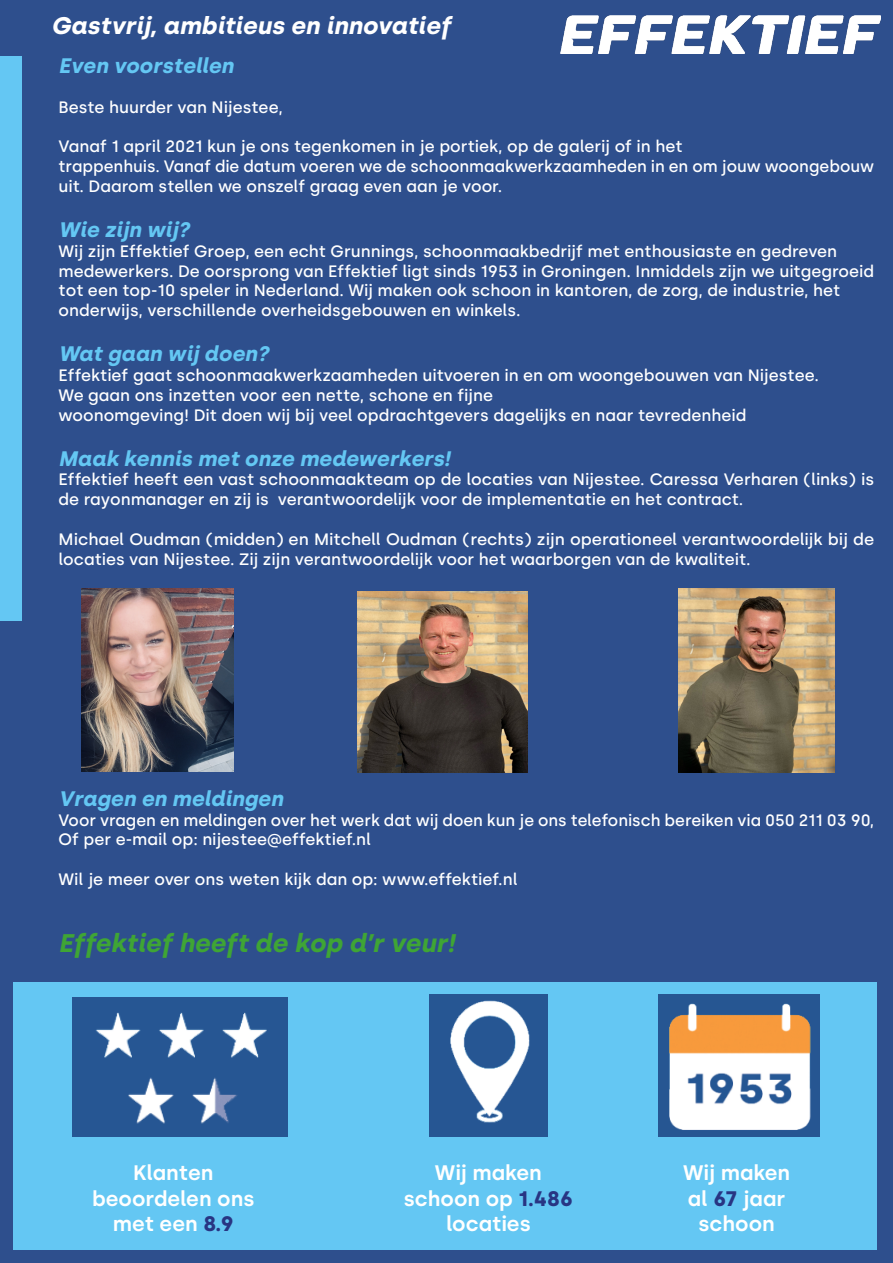
<style>
.page{position:relative;width:893px;height:1263px;background:#2e4f8d}
.page>*{position:absolute;margin:0;border:0;box-sizing:border-box;transform-origin:0 0}
.t1{font:italic 700 25.5px "Silka";color:#3fa535}
.t2{font:italic 700 24px "Silka";color:#fff}
.t3{font:italic 700 21px "Silka";color:#64c7f3}
.t4{font:600 21px/25.2px "Silka";color:#fff;text-align:center}
.t5{font:500 16.5px/19.8px "Silka";color:#fff}
.s1{font-weight:700;color:#283583}
</style>
<div class="page">
<div style="left:0;top:56px;width:22px;height:564px;background:#64c7f3"></div>
<div style="left:13px;top:982px;width:863px;height:268px;background:#64c7f3"></div>
<img style="left:429px;top:995px;width:119px;height:141px">
<img style="left:72px;top:997px;width:215px;height:139px">
<img style="left:659px;top:994px;width:161px;height:142px">
<img style="left:82px;top:589px;width:152px;height:183px">
<img style="left:357px;top:591px;width:170px;height:182px">
<img style="left:679px;top:589px;width:155px;height:184px">
<img style="left:561px;top:16px;width:319px;height:37px">
<h2 class="t2" style="left:51px;top:12px;width:401px">Gastvrij, ambitieus en innovatief</h2>
<p class="t3" style="left:59px;top:53px;width:176px">Even voorstellen</p>
<p class="t5" style="left:59px;top:97px;width:226px">Beste huurder van Nijestee,</p>
<p class="t5" style="left:59px;top:137px;width:817px">Vanaf 1 april 2021 kun je ons tegenkomen in je portiek, op de galerij of in het<br>trappenhuis. Vanaf die datum voeren we de schoonmaakwerkzaamheden in en om jouw woongebouw uit. Daarom stellen we onszelf graag even aan je voor.</p>
<p class="t3" style="left:59px;top:217px;width:132px">Wie zijn wij?</p>
<p class="t5" style="left:59px;top:241px;width:817px">Wij zijn Effektief Groep, een echt Grunnings, schoonmaakbedrijf met enthousiaste en gedreven medewerkers. De oorsprong van Effektief ligt sinds 1953 in Groningen. Inmiddels zijn we uitgegroeid tot een top-10 speler in Nederland. Wij maken ook schoon in kantoren, de zorg, de industrie, het onderwijs, verschillende overheidsgebouwen en winkels.</p>
<p class="t3" style="left:59px;top:341px;width:212px">Wat gaan wij doen?</p>
<p class="t5" style="left:59px;top:365px;width:762px">Effektief gaat schoonmaakwerkzaamheden uitvoeren in en om woongebouwen van Nijestee.<br>We gaan ons inzetten voor een nette, schone en fijne<br>woonomgeving! Dit doen wij bij veel opdrachtgevers dagelijks en naar tevredenheid</p>
<p class="t3" style="left:59px;top:446px;width:393px">Maak kennis met onze medewerkers!</p>
<p class="t5" style="left:59px;top:470px;width:817px">Effektief heeft een vast schoonmaakteam op de locaties van Nijestee. Caressa Verharen (links) is de rayonmanager en zij is verantwoordelijk voor de implementatie en het contract.</p>
<p class="t5" style="left:59px;top:529px;width:817px">Michael Oudman (midden) en Mitchell Oudman (rechts) zijn operationeel verantwoordelijk bij de locaties van Nijestee. Zij zijn verantwoordelijk voor het waarborgen van de kwaliteit.</p>
<p class="t3" style="left:59px;top:786px;width:226px">Vragen en meldingen</p>
<p class="t5" style="left:59px;top:810px;width:817px">Voor vragen en meldingen over het werk dat wij doen kun je ons telefonisch bereiken via 050 211 03 90,<br>Of per e-mail op: nijestee@effektief.nl</p>
<p class="t5" style="left:59px;top:869px;width:460px">Wil je meer over ons weten kijk dan op: www.effektief.nl</p>
<h1 class="t1" style="left:59px;top:927px;width:398px">Effektief heeft de kop d’r veur!</h1>
<p class="t4" style="left:92px;top:1160px;width:164px">Klanten beoordelen ons met een <span class="s1">8.9</span></p>
<p class="t4" style="left:404px;top:1160px;width:171px">Wij maken schoon op <span class="s1">1.486 </span>locaties</p>
<p class="t4" style="left:683px;top:1160px;width:109px">Wij maken al <span class="s1">67</span> jaar schoon</p>
</div>
